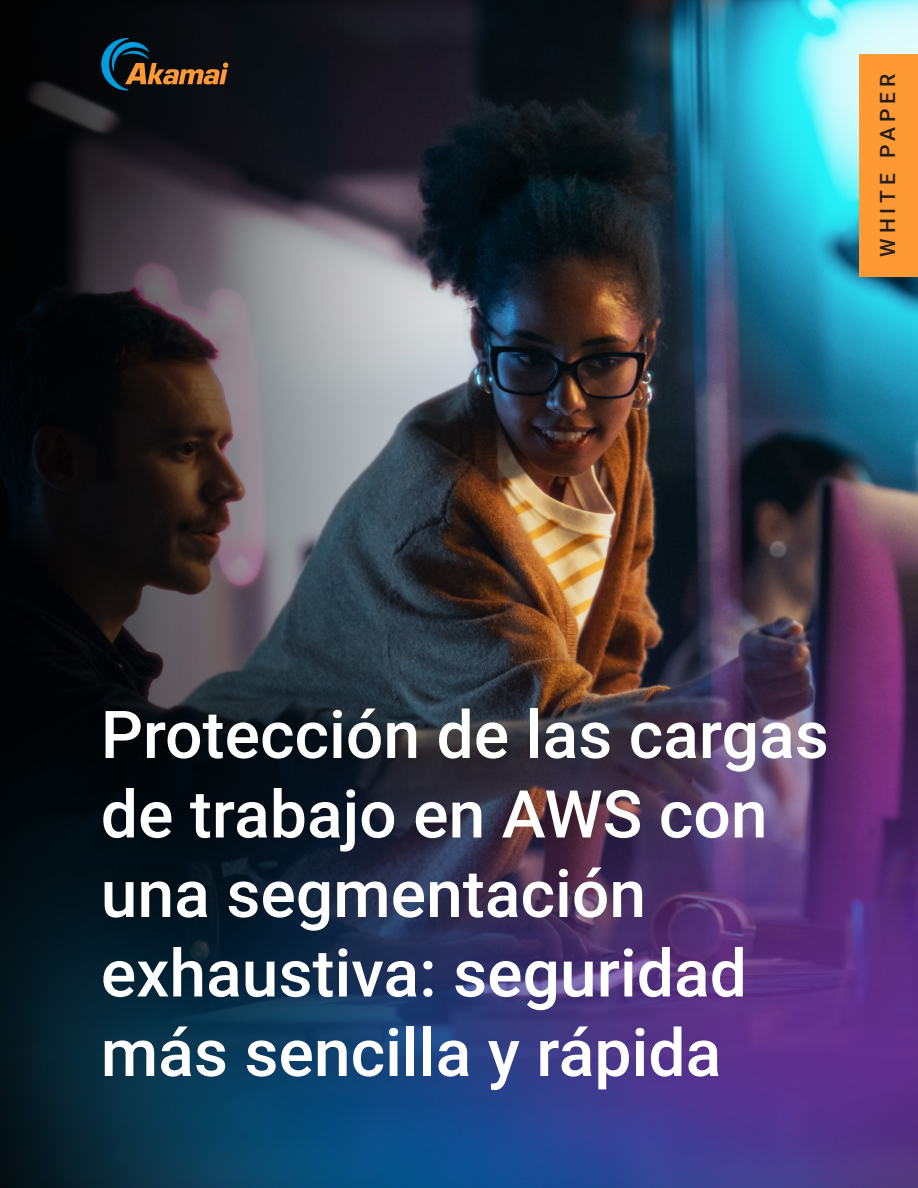
<style>
.page{position:relative;width:918px;height:1188px;background:#fff}
.page>*{position:absolute;margin:0;border:0;box-sizing:border-box;transform-origin:0 0}
.t1{font:500 66px/79.5px "Roboto";color:#fff}
.t2{font:500 21px "Roboto";letter-spacing:.24em;color:#231f20}
.t3{font:500 18px "Roboto";letter-spacing:.035em;color:#231f20}
</style>
<div class="page">
<img style="left:0;top:0;width:918px;height:1188px">
<svg style="left:101px;top:38px;width:127px;height:53px;background:#2f302a"></svg>
<div style="left:860px;top:54px;width:58px;height:222px;background:#f93"></div>
<p class="t2" style="left:873px;top:257px;width:185px;rotate:-90deg">WHITE PAPER</p>
<p class="t3" style="left:869px;top:163px;width:83px;rotate:-90deg">INFORME</p>
<p class="t1" style="left:101px;top:692px;width:730px">Protección de las cargas de trabajo en AWS con una segmentación exhaustiva: seguridad más sencilla y rápida</p>
</div>
